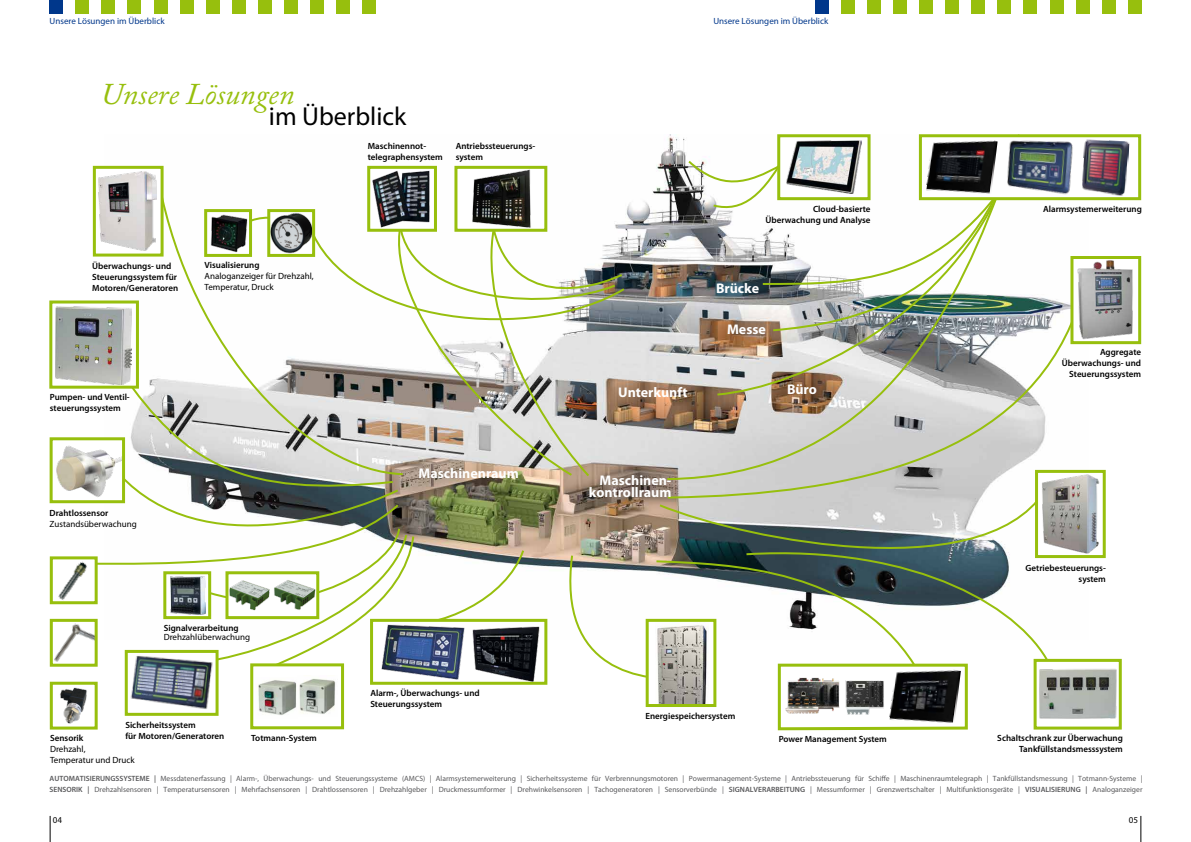
<style>
.page{position:relative;width:1191px;height:842px;background:#fff}
.page>*{position:absolute;margin:0;border:0;box-sizing:border-box;transform-origin:0 0}
.t1{font:italic 30px "Adobe Caslon Pro";color:#97bf0d}
.t2{font:26px "Myriad Pro";color:#000}
.t3{font:700 14px/12px "Myriad Pro";color:#fff;text-align:right}
.t4{font:600 9px/11px "Myriad Pro";color:#000}
.t5{font:9px/11px "Myriad Pro";color:#000}
.t6{font:9px "Myriad Pro";color:#00378b}
.t7{font:7.6px/11px "Myriad Pro";color:#58585a}
.s1{font-weight:600}
</style>
<div class="page">
<img style="left:54px;top:623px;width:25px;height:39px">
<div style="left:50px;top:619px;width:48px;height:48px;border:3px solid #97bf0d"></div>
<img style="left:1082px;top:139px;width:47px;height:57px">
<div style="left:919px;top:134px;width:222px;height:66px;border:3px solid #97bf0d"></div>
<img style="left:60px;top:687px;width:19px;height:37px">
<div style="left:50px;top:682px;width:48px;height:47px;border:3px solid #97bf0d"></div>
<img style="left:1000px;top:134px;width:82px;height:66px">
<img style="left:925px;top:134px;width:72px;height:8px">
<svg style="left:804px;top:140px;width:58px;height:2px"></svg>
<div style="left:777px;top:134px;width:93px;height:66px;border:3px solid #97bf0d"></div>
<img style="left:1077px;top:260px;width:56px;height:80px">
<div style="left:1070px;top:256px;width:71px;height:88px;border:3px solid #97bf0d"></div>
<img style="left:1054px;top:474px;width:45px;height:80px">
<div style="left:1035px;top:470px;width:70px;height:88px;border:3px solid #97bf0d"></div>
<img style="left:1054px;top:669px;width:63px;height:50px">
<div style="left:1033px;top:659px;width:88px;height:70px;border:3px solid #97bf0d"></div>
<svg style="left:55px;top:306px;width:24px;height:73px"></svg>
<img style="left:56px;top:307px;width:23px;height:74px">
<div style="left:49px;top:300px;width:90px;height:89px;border:3px solid #97bf0d"></div>
<img style="left:56px;top:446px;width:23px;height:45px">
<div style="left:50px;top:437px;width:75px;height:66px;border:3px solid #97bf0d"></div>
<img style="left:58px;top:563px;width:21px;height:37px">
<div style="left:50px;top:556px;width:48px;height:48px;border:3px solid #97bf0d"></div>
<img style="left:79px;top:142px;width:975px;height:589px">
<div style="left:370px;top:619px;width:177px;height:66px;background:#fff;border:3px solid #97bf0d"></div>
<img style="left:381px;top:624px;width:84px;height:56px">
<img style="left:468px;top:622px;width:76px;height:60px">
<svg style="left:50px;top:816px;width:1px;height:26px"></svg>
<svg style="left:1140px;top:816px;width:1px;height:26px"></svg>
<div style="left:1050px;top:0;width:13px;height:13px;background:#97bf0d"></div>
<div style="left:1076px;top:0;width:13px;height:13px;background:#97bf0d"></div>
<div style="left:1102px;top:0;width:13px;height:13px;background:#97bf0d"></div>
<div style="left:1128px;top:0;width:13px;height:13px;background:#97bf0d"></div>
<div style="left:945px;top:0;width:13px;height:13px;background:#97bf0d"></div>
<div style="left:971px;top:0;width:13px;height:13px;background:#97bf0d"></div>
<div style="left:998px;top:0;width:13px;height:13px;background:#97bf0d"></div>
<div style="left:1024px;top:0;width:13px;height:13px;background:#97bf0d"></div>
<div style="left:867px;top:0;width:13px;height:13px;background:#97bf0d"></div>
<div style="left:893px;top:0;width:13px;height:13px;background:#97bf0d"></div>
<div style="left:919px;top:0;width:13px;height:13px;background:#97bf0d"></div>
<div style="left:232px;top:0;width:13px;height:13px;background:#97bf0d"></div>
<div style="left:258px;top:0;width:13px;height:13px;background:#97bf0d"></div>
<div style="left:284px;top:0;width:13px;height:13px;background:#97bf0d"></div>
<div style="left:310px;top:0;width:13px;height:13px;background:#97bf0d"></div>
<div style="left:128px;top:0;width:13px;height:13px;background:#97bf0d"></div>
<div style="left:154px;top:0;width:13px;height:13px;background:#97bf0d"></div>
<div style="left:180px;top:0;width:13px;height:13px;background:#97bf0d"></div>
<div style="left:206px;top:0;width:13px;height:13px;background:#97bf0d"></div>
<div style="left:50px;top:0;width:13px;height:13px;background:#00378b"></div>
<div style="left:76px;top:0;width:13px;height:13px;background:#97bf0d"></div>
<div style="left:102px;top:0;width:13px;height:13px;background:#97bf0d"></div>
<div style="left:815px;top:0;width:13px;height:13px;background:#00378b"></div>
<div style="left:841px;top:0;width:13px;height:13px;background:#97bf0d"></div>
<div style="left:336px;top:0;width:14px;height:13px;background:#97bf0d"></div>
<div style="left:363px;top:0;width:13px;height:13px;background:#97bf0d"></div>
<p class="t6" style="left:50px;top:16px;width:116px">Unsere Lösungen im Überblick</p>
<p class="t6" style="left:713px;top:16px;width:116px">Unsere Lösungen im Überblick</p>
<h1 class="t1" style="left:101px;top:76px;width:195px">Unsere Lösungen</h1>
<h2 class="t2" style="left:269px;top:101px;width:139px">im Überblick</h2>
<p class="t4" style="left:368px;top:140px;width:77px">Maschinennot&shy;telegraphensystem</p>
<p class="t4" style="left:456px;top:141px;width:81px">Antriebssteuerungs&shy;system</p>
<p class="t4" style="left:92px;top:260px;width:87px">Überwachungs- und<br>Steuerungssystem für<br>Motoren/Generatoren</p>
<p class="t4" style="left:205px;top:260px;width:56px">Visualisierung</p>
<p class="t5" style="left:205px;top:271px;width:110px">Analoganzeiger für Drehzahl,<br>Temperatur, Druck</p>
<p class="t4" style="left:50px;top:391px;width:81px">Pumpen- und Ventil&shy;steuerungssystem</p>
<p class="t4" style="left:50px;top:507px;width:60px">Drahtlossensor</p>
<p class="t5" style="left:50px;top:518px;width:89px">Zustandsüberwachung</p>
<p class="t4" style="left:164px;top:622px;width:76px">Signalverarbeitung</p>
<p class="t5" style="left:164px;top:632px;width:88px">Drehzahlüberwachung</p>
<h3 class="t3" style="left:418px;top:467px;width:102px">Maschinenraum</h3>
<p class="t4" style="left:370px;top:687px;width:111px">Alarm-, Überwachungs- und<br>Steuerungssystem</p>
<p class="t4" style="left:765px;top:204px;width:106px;text-align:right">Cloud-basierte<br>Überwachung und Analyse</p>
<h3 class="t3" style="left:716px;top:282px;width:44px">Brücke</h3>
<h3 class="t3" style="left:727px;top:323px;width:40px">Messe</h3>
<h3 class="t3" style="left:618px;top:386px;width:71px">Unterkunft</h3>
<h3 class="t3" style="left:787px;top:383px;width:31px">Büro</h3>
<h3 class="t3" style="left:589px;top:473px;width:84px">Maschinen&shy;kontrollraum</h3>
<p class="t4" style="left:1043px;top:203px;width:100px">Alarmsystemerweiterung</p>
<p class="t4" style="left:1062px;top:347px;width:81px;text-align:right">Aggregate<br>Überwachungs- und<br>Steuerungssystem</p>
<p class="t4" style="left:1025px;top:562px;width:82px;text-align:right">Getriebesteuerungs&shy;system</p>
<p class="t4" style="left:645px;top:710px;width:91px">Energiespeichersystem</p>
<p class="t4" style="left:125px;top:719px;width:100px">Sicherheitssystem<br>für Motoren/Generatoren</p>
<p class="t4" style="left:997px;top:732px;width:127px;text-align:right">Schaltschrank zur Überwachung<br>Tankfüllstandsmesssystem</p>
<p class="t4" style="left:251px;top:732px;width:67px">Totmann-System</p>
<p class="t4" style="left:50px;top:732px;width:35px">Sensorik</p>
<p class="t5" style="left:50px;top:743px;width:86px">Drehzahl,<br>Temperatur und Druck</p>
<p class="t7" style="left:50px;top:773px;width:1094px"><span class="s1">AUTOMATISIERUNGSSYSTEME |</span> Messdatenerfassung | Alarm-, Überwachungs- und Steuerungssysteme (AMCS) | Alarmsystemerweiterung | Sicherheitssysteme für Verbrennungsmotoren | Powermanagement-Systeme | Antriebssteuerung für Schiffe | Maschinenraumtelegraph | Tankfüllstandsmessung | Totmann-Systeme |<br><span class="s1">SENSORIK |</span> Drehzahlsensoren | Temperatursensoren | Mehrfachsensoren | Drahtlossensoren | Drehzahlgeber | Druckmessumformer | Drehwinkelsensoren | Tachogeneratoren | Sensorverbünde | <span class="s1">SIGNALVERARBEITUNG</span> | Messumformer | Grenzwertschalter | Multifunktionsgeräte | <span class="s1">VISUALISIERUNG |</span> Analoganzeiger</p>
<p class="t4" style="left:778px;top:733px;width:110px">Power Management System</p>
<p class="t5" style="left:53px;top:814px;width:11px">04</p>
<p class="t5" style="left:1128px;top:814px;width:11px">05</p>
</div>
